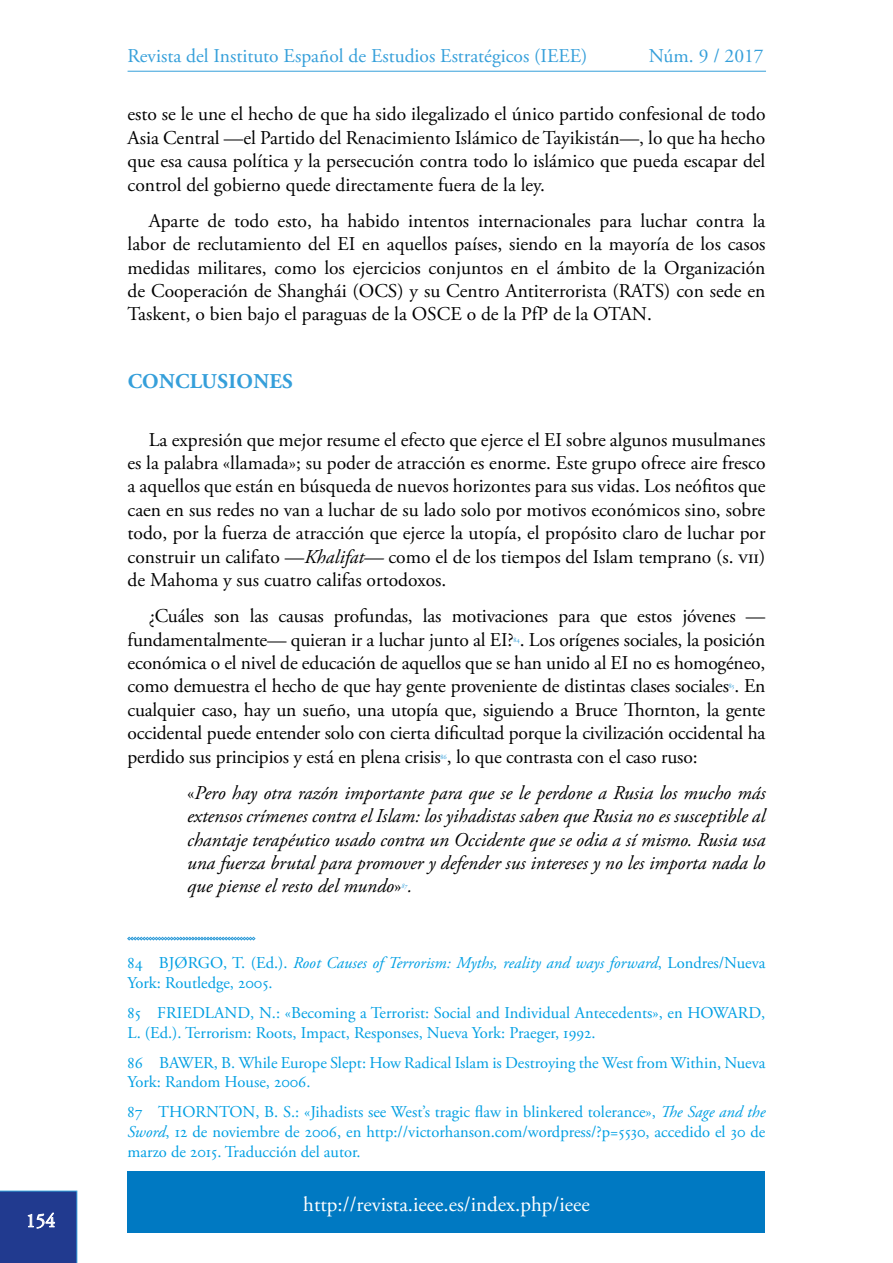
<style>
.page{position:relative;width:893px;height:1263px;background:#fff}
.page>*{position:absolute;margin:0;border:0;box-sizing:border-box;transform-origin:0 0}
.t1{font:21px "Adobe Garamond Pro";color:#fff}
.IEEE_Apartado1{font:700 21px "Adobe Garamond Pro";letter-spacing:.015em;color:#359fda}
.IEEE_parrafoNormal{font:19.5px/23.4px "Adobe Garamond Pro";letter-spacing:-.01em;color:#000;text-align:justify}
.sangrado_viñeta{font:italic 19.5px/23.4px "Adobe Garamond Pro";color:#000;text-align:justify}
.t2{font:19.5px "Adobe Garamond Pro";color:#359fda}
.t3{font:19.5px "Adobe Garamond Pro";color:#fff}
.IEEE_notasPie{font:16.5px/19.8px "Adobe Garamond Pro";color:#009fe3}
.IEEE_parrafoNormal-2{font:7.05px "Adobe Garamond Pro";color:#359fda}
.sangrado_viñeta-2{font:italic 7.05px "Adobe Garamond Pro";color:#359fda}
.s1{font-style:italic}
.s2{font-style:normal}
</style>
<div class="page">
<div style="left:128px;top:1171px;width:637px;height:62px;background:#0079c2"></div>
<hr style="left:128px;top:71px;width:638px;height:1px;background:#359fda">
<svg style="left:0;top:1191px;width:77px;height:72px;background:#274093"></svg>
<svg style="left:127px;top:937px;width:128px;height:3px"></svg>
<p class="t3" style="left:26px;top:1209px;width:31px">154</p>
<p class="t2" style="left:128px;top:44px;width:461px">Revista del Instituto Español de Estudios Estratégicos (IEEE)</p>
<p class="t2" style="left:649px;top:44px;width:116px">Núm. 9 / 2017</p>
<p class="IEEE_parrafoNormal" style="left:128px;top:103px;width:639px">esto se le une el hecho de que ha sido ilegalizado el único partido confesional de todo Asia Central —el Partido del Renacimiento Islámico de Tayikistán—, lo que ha hecho que esa causa política y la persecución contra todo lo islámico que pueda escapar del control del gobierno quede directamente fuera de la ley.</p>
<p class="IEEE_parrafoNormal" style="left:128px;top:210px;width:639px;text-indent:21px">Aparte de todo esto, ha habido intentos internacionales para luchar contra la labor de reclutamiento del EI en aquellos países, siendo en la mayoría de los casos medidas militares, como los ejercicios conjuntos en el ámbito de la Organización de Cooperación de Shanghái (OCS) y su Centro Antiterrorista (RATS) con sede en Taskent, o bien bajo el paraguas de la OSCE o de la PfP de la OTAN.</p>
<p class="IEEE_Apartado1" style="left:128px;top:369px;width:166px">CONCLUSIONES</p>
<p class="IEEE_parrafoNormal" style="left:128px;top:428px;width:639px;text-indent:21px">La expresión que mejor resume el efecto que ejerce el EI sobre algunos musulmanes es la palabra «llamada»; su poder de atracción es enorme. Este grupo ofrece aire fresco a aquellos que están en búsqueda de nuevos horizontes para sus vidas. Los neófitos que caen en sus redes no van a luchar de su lado solo por motivos económicos sino, sobre todo, por la fuerza de atracción que ejerce la utopía, el propósito claro de luchar por construir un califato —<span class="s1">Khalifat—</span> como el de los tiempos del Islam temprano (s. vii) de Mahoma y sus cuatro califas ortodoxos.</p>
<p class="IEEE_parrafoNormal" style="left:128px;top:605px;width:639px;text-align:right">¿Cuáles son las causas profundas, las motivaciones para que estos jóvenes — fundamentalmente— quieran ir a luchar junto al EI? . Los orígenes sociales, la posición</p>
<p class="IEEE_parrafoNormal-2" style="left:514px;top:635px;width:8px">84</p>
<p class="IEEE_parrafoNormal" style="left:128px;top:652px;width:639px">económica o el nivel de educación de aquellos que se han unido al EI no es homogéneo, como demuestra el hecho de que hay gente proveniente de distintas clases sociales . En</p>
<p class="IEEE_parrafoNormal-2" style="left:729px;top:682px;width:7px">85</p>
<p class="IEEE_parrafoNormal" style="left:128px;top:698px;width:639px">cualquier caso, hay un sueño, una utopía que, siguiendo a Bruce Thornton, la gente occidental puede entender solo con cierta dificultad porque la civilización occidental ha perdido sus principios y está en plena crisis , lo que contrasta con el caso ruso:</p>
<p class="IEEE_parrafoNormal-2" style="left:441px;top:752px;width:8px">86</p>
<p class="sangrado_viñeta" style="left:187px;top:781px;width:580px"><span class="s2">«</span>Pero hay otra razón importante para que se le perdone a Rusia los mucho más extensos crímenes contra el Islam: los yihadistas saben que Rusia no es susceptible al chantaje terapéutico usado contra un Occidente que se odia a sí mismo. Rusia usa una fuerza brutal para promover y defender sus intereses y no les importa nada lo que piense el resto del mundo<span class="s2">»</span> .</p>
<p class="sangrado_viñeta-2" style="left:402px;top:882px;width:7px">87</p>
<p class="IEEE_notasPie" style="left:128px;top:954px;width:639px">84 BJØRGO, T. (Ed.). <span class="s1">Root Causes of Terrorism: Myths, reality and ways forward</span>, Londres/Nueva<br>York: Routledge, 2005.</p>
<p class="IEEE_notasPie" style="left:128px;top:1003px;width:639px">85 FRIEDLAND, N.: «Becoming a Terrorist: Social and Individual Antecedents», en HOWARD,<br>L. (Ed.). Terrorism: Roots, Impact, Responses, Nueva York: Praeger, 1992.</p>
<p class="IEEE_notasPie" style="left:128px;top:1053px;width:639px">86 BAWER, B. While Europe Slept: How Radical Islam is Destroying the West from Within, Nueva<br>York: Random House, 2006.</p>
<p class="IEEE_notasPie" style="left:128px;top:1102px;width:639px;text-align:justify">87 THORNTON, B. S.: «Jihadists see West’s tragic flaw in blinkered tolerance», <span class="s1">The Sage and the Sword</span>, 12 de noviembre de 2006, en http://victorhanson.com/wordpress/?p=5530, accedido el 30 de marzo de 2015. Traducción del autor.</p>
<p class="t1" style="left:303px;top:1191px;width:288px">http://revista.ieee.es/index.php/ieee</p>
</div>
